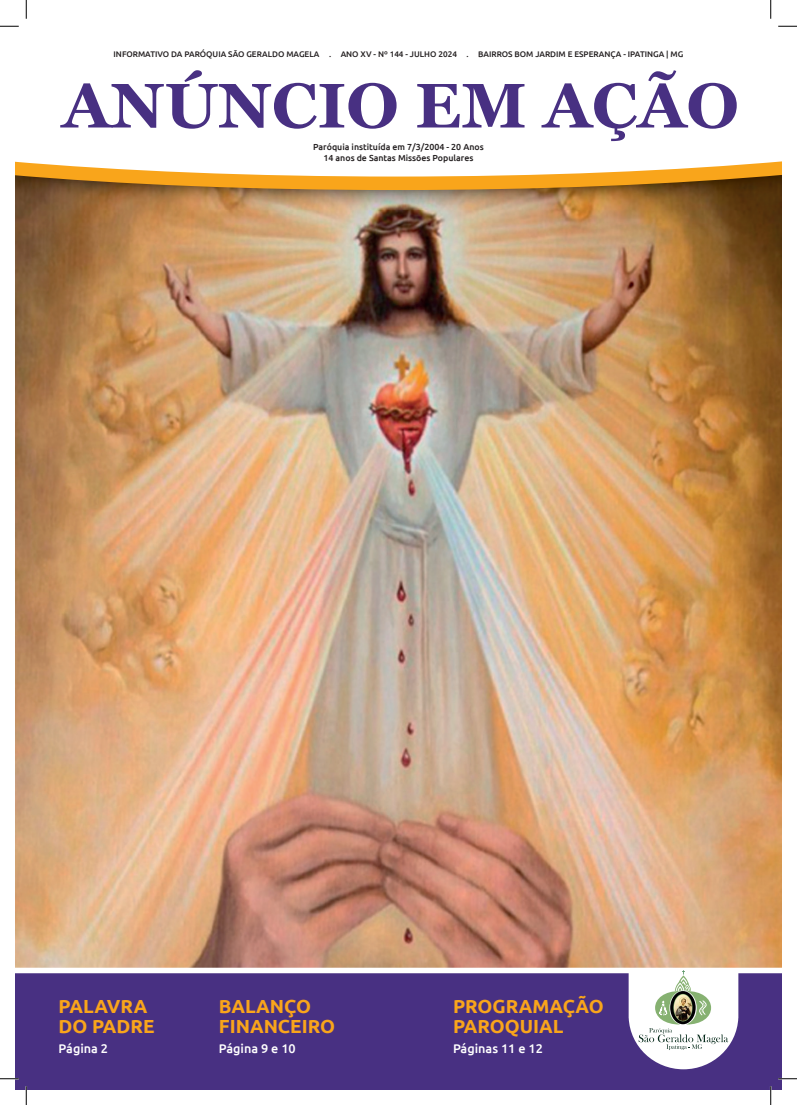
<style>
.page{position:relative;width:797px;height:1105px;background:#fff}
.page>*{position:absolute;margin:0;border:0;box-sizing:border-box;transform-origin:0 0}
.t1{font:700 18.88px/20.2px "Ubuntu";color:#f9a51b}
.t2{font:500 12.62px "Ubuntu";color:#fff}
.t3{font:500 8.75px/10.5px "Ubuntu";color:#231f20;text-align:center}
.t4{font:500 8.12px "Ubuntu";color:#231f20}
</style>
<div class="page">
<img style="left:16px;top:190px;width:765px;height:778px">
<svg style="left:16px;top:177px;width:765px;height:13px;background:#c2811b"></svg>
<svg style="left:16px;top:16px;width:765px;height:161px"></svg>
<svg style="left:60px;top:70px;width:676px;height:71px"></svg>
<div style="left:16px;top:971px;width:765px;height:118px;background:#483082"></div>
<svg style="left:16px;top:971px;width:765px;height:98px"></svg>
<svg style="left:542px;top:970px;width:186px;height:87px"></svg>
<svg style="left:0;top:25px;width:19px;height:2px"></svg>
<svg style="left:778px;top:25px;width:19px;height:2px"></svg>
<svg style="left:0;top:1078px;width:19px;height:1px"></svg>
<svg style="left:778px;top:1078px;width:19px;height:1px"></svg>
<svg style="left:25px;top:0;width:2px;height:19px"></svg>
<svg style="left:25px;top:1086px;width:2px;height:19px"></svg>
<svg style="left:770px;top:0;width:1px;height:19px"></svg>
<svg style="left:770px;top:1086px;width:1px;height:19px"></svg>
<p class="t4" style="left:114px;top:49px;width:571px">INFORMATIVO DA PARÓQUIA SÃO GERALDO MAGELA . ANO XV - Nº 144 - JULHO 2024 . BAIRROS BOM JARDIM E ESPERANÇA - IPATINGA | MG</p>
<p class="t3" style="left:313px;top:142px;width:172px">Paróquia instituída em 7/3/2004 - 20 Anos<br>14 anos de Santas Missões Populares</p>
<h1 class="t1" style="left:59px;top:996px;width:98px">PALAVRA<br>DO PADRE</h1>
<h2 class="t2" style="left:59px;top:1040px;width:51px">Página 2</h2>
<h1 class="t1" style="left:219px;top:996px;width:118px">BALANÇO<br>FINANCEIRO</h1>
<h2 class="t2" style="left:219px;top:1040px;width:78px">Página 9 e 10</h2>
<h1 class="t1" style="left:453px;top:996px;width:152px">PROGRAMAÇÃO<br>PAROQUIAL</h1>
<h2 class="t2" style="left:453px;top:1040px;width:91px">Páginas 11 e 12</h2>
</div>
